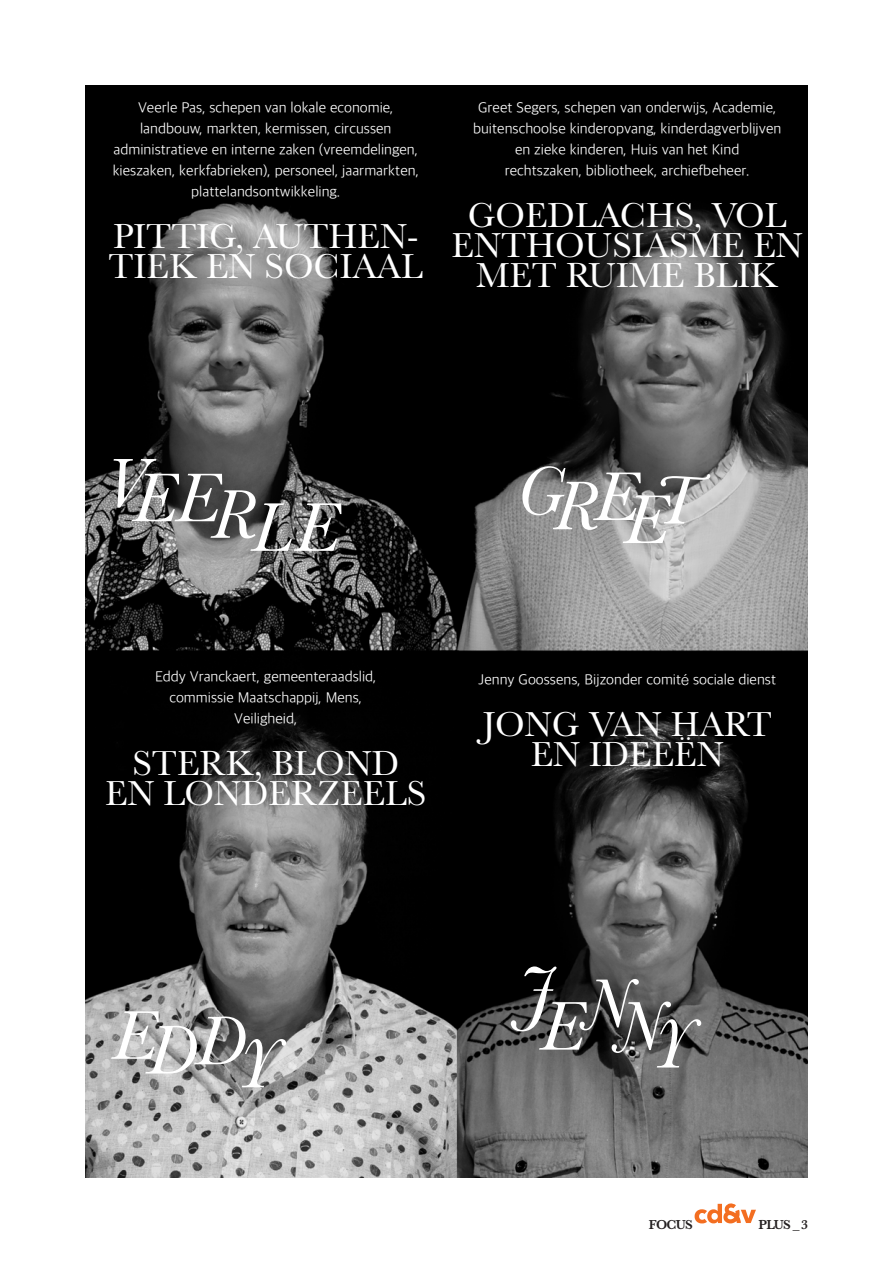
<style>
.page{position:relative;width:893px;height:1263px;background:#fff}
.page>*{position:absolute;margin:0;border:0;box-sizing:border-box;transform-origin:0 0}
.t1{font:italic 71.7px "Baskerville";color:#fff}
.t2{font:36px/30px "Baskerville";color:#fff}
.t3{font:300 15px "Apple SD Gothic Neo";color:#fff}
.t4{font:600 13.5px "Baskerville";letter-spacing:-.06em;color:#231f20}
.s1{font-family:"Helvetica Neue"}
</style>
<div class="page">
<img style="left:85px;top:85px;width:723px;height:1093px">
<svg style="left:695px;top:1203px;width:61px;height:20px"></svg>
<p class="t3" style="left:138px;top:100px;width:257px">Veerle Pas, schepen van lokale economie,</p>
<p class="t3" style="left:140px;top:121px;width:253px">landbouw, markten, kermissen, circussen</p>
<p class="t3" style="left:114px;top:142px;width:306px">administratieve en interne zaken (vreemdelingen,</p>
<p class="t3" style="left:113px;top:163px;width:308px">kieszaken, kerkfabrieken), personeel, jaarmarkten,</p>
<p class="t3" style="left:191px;top:184px;width:150px">plattelandsontwikkeling.</p>
<p class="t2" style="left:109px;top:222px;width:316px">PITTIG, AUTHEN-<br>TIEK EN SOCIAAL</p>
<p class="t3" style="left:478px;top:100px;width:300px">Greet Segers, schepen van onderwijs, Academie,</p>
<p class="t3" style="left:473px;top:121px;width:310px">buitenschoolse kinderopvang, kinderdagverblijven</p>
<p class="t3" style="left:515px;top:142px;width:226px">en zieke kinderen, Huis van het Kind</p>
<p class="t3" style="left:505px;top:163px;width:246px">rechtszaken, bibliotheek, archiefbeheer.</p>
<p class="t2" style="left:451px;top:201px;width:353px;text-align:center">GOEDLACHS, VOL<br>ENTHOUSIASME EN<br>MET RUIME BLIK</p>
<p class="t1" style="left:102px;top:441px;width:44px">V</p>
<p class="t1" style="left:131px;top:456px;width:89px">EE</p>
<p class="t1" style="left:210px;top:472px;width:46px">R</p>
<p class="t1" style="left:250px;top:485px;width:88px">LE</p>
<p class="t3" style="left:155px;top:668px;width:223px">Eddy Vranckaert, gemeenteraadslid,</p>
<p class="t3" style="left:169px;top:689px;width:194px">commissie Maatschappij, Mens,</p>
<p class="t3" style="left:234px;top:710px;width:64px">Veiligheid,</p>
<p class="t2" style="left:132px;top:748px;width:268px">STERK, BLOND</p>
<p class="t2" style="left:105px;top:778px;width:323px">EN LONDERZEELS</p>
<p class="t1" style="left:516px;top:449px;width:47px">G</p>
<p class="t1" style="left:592px;top:454px;width:46px">E</p>
<p class="t1" style="left:652px;top:458px;width:49px">T</p>
<p class="t1" style="left:552px;top:464px;width:46px">R</p>
<p class="t1" style="left:622px;top:477px;width:46px">E</p>
<p class="t3" style="left:478px;top:671px;width:299px">Jenny Goossens, Bijzonder comit<span class="s1">é</span> sociale dienst</p>
<p class="t2" style="left:482px;top:709px;width:291px">JONG VAN HART</p>
<p class="t2" style="left:531px;top:739px;width:195px">EN IDEEËN</p>
<p class="t1" style="left:111px;top:993px;width:46px">E</p>
<p class="t1" style="left:195px;top:999px;width:50px">D</p>
<p class="t1" style="left:147px;top:1008px;width:50px">D</p>
<p class="t1" style="left:237px;top:1022px;width:41px">Y</p>
<p class="t1" style="left:519px;top:949px;width:35px">J</p>
<p class="t1" style="left:582px;top:961px;width:48px">N</p>
<p class="t1" style="left:538px;top:984px;width:123px">E N</p>
<p class="t1" style="left:652px;top:1002px;width:41px">Y</p>
<p class="t4" style="left:649px;top:1217px;width:45px">FOCUS</p>
<p class="t4" style="left:758px;top:1217px;width:51px">PLUS _ 3</p>
</div>
